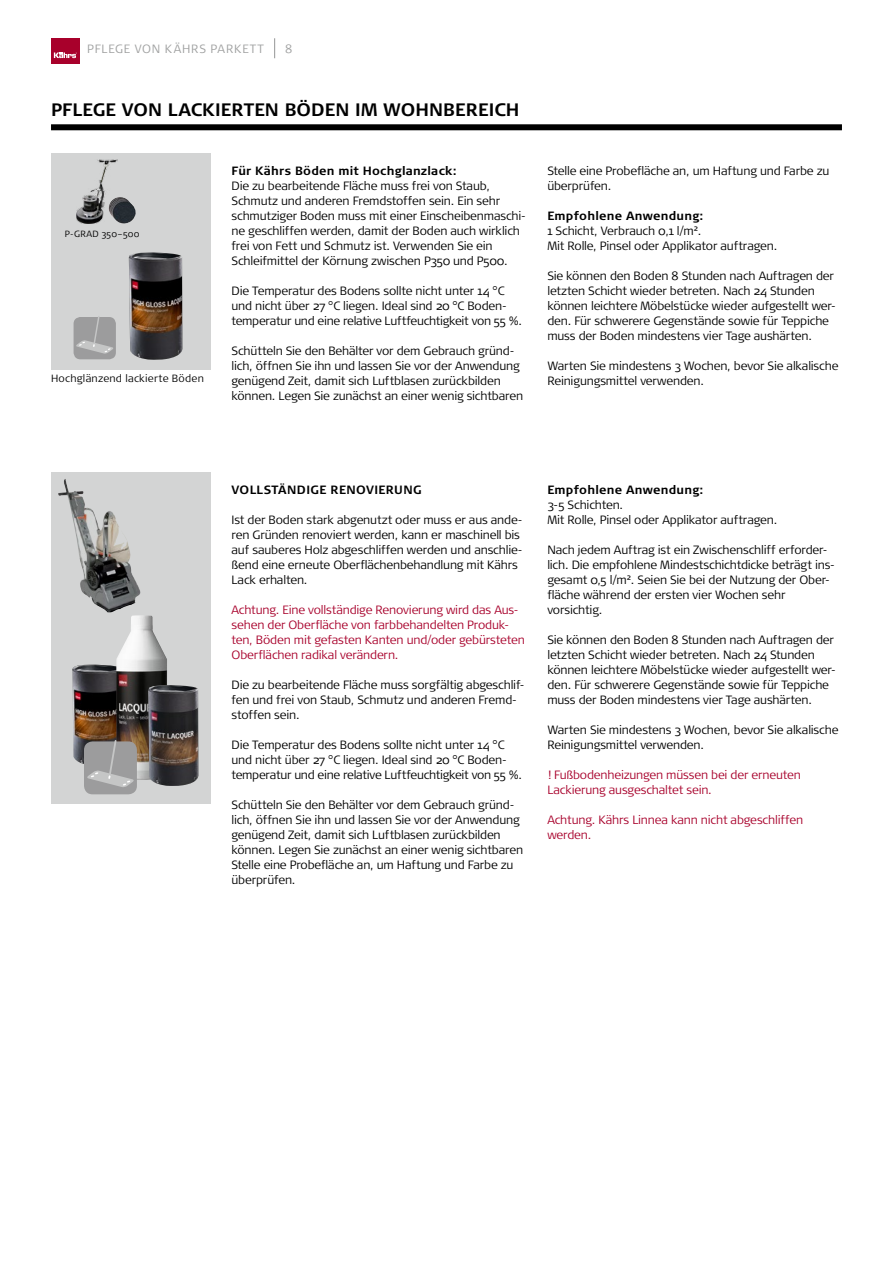
<style>
.page{position:relative;width:893px;height:1263px;background:#fff}
.page>*{position:absolute;margin:0;border:0;box-sizing:border-box;transform-origin:0 0}
.t1{font:700 18px "Signa Pro";letter-spacing:.005em;color:#000}
.t2{font:300 12px/15px "Signa Pro";letter-spacing:-.015em;color:#000}
.t3{font:300 12px/15px "Signa Pro";letter-spacing:-.015em;color:#a8002b}
.t4{font:700 12px "Signa Pro";letter-spacing:.02em;color:#000}
.t5{font:300 12px "Signa Pro";letter-spacing:.065em;color:#a0a1a1}
.t6{font:300 10.5px "Signa Pro";letter-spacing:.02em;color:#000}
.t7{font:300 9px "Signa Pro";letter-spacing:.045em;color:#000}
</style>
<div class="page">
<div style="left:51px;top:38px;width:29px;height:25px;background:#a8002b"></div>
<svg style="left:54px;top:52px;width:23px;height:6px"></svg>
<div style="left:51px;top:472px;width:159px;height:332px;background:#d3d4d4"></div>
<img style="left:58px;top:479px;width:83px;height:133px">
<img style="left:72px;top:665px;width:44px;height:99px">
<img style="left:116px;top:615px;width:51px;height:165px">
<img style="left:148px;top:685px;width:51px;height:101px">
<div style="left:84px;top:741px;width:53px;height:53px;background:#9c9c9d;border-radius:9px"></div>
<svg style="left:87px;top:739px;width:47px;height:48px"></svg>
<div style="left:51px;top:153px;width:159px;height:217px;background:#d3d4d4"></div>
<img style="left:77px;top:159px;width:41px;height:65px">
<img style="left:129px;top:252px;width:54px;height:108px">
<div style="left:74px;top:317px;width:42px;height:42px;background:#9c9c9d;border-radius:7px"></div>
<svg style="left:76px;top:316px;width:38px;height:38px"></svg>
<img style="left:109px;top:197px;width:27px;height:27px">
<svg style="left:274px;top:38px;width:1px;height:20px"></svg>
<div style="left:51px;top:124px;width:791px;height:6px;background:#000"></div>
<p class="t5" style="left:87px;top:42px;width:178px">PFLEGE VON KÄHRS PARKETT</p>
<p class="t5" style="left:285px;top:42px;width:9px">8</p>
<h1 class="t1" style="left:51px;top:99px;width:470px">PFLEGE VON LACKIERTEN BÖDEN IM WOHNBEREICH</h1>
<p class="t7" style="left:65px;top:228px;width:76px">P-GRAD 350–500</p>
<p class="t6" style="left:51px;top:372px;width:154px">Hochglänzend lackierte Böden</p>
<p class="t4" style="left:231px;top:164px;width:227px">Für Kährs Böden mit Hochglanzlack:</p>
<p class="t2" style="left:231px;top:178px;width:296px">Die zu bearbeitende Fläche muss frei von Staub, Schmutz und anderen Fremdstoffen sein. Ein sehr schmutziger Boden muss mit einer Einscheibenmaschi&shy;ne geschliffen werden, damit der Boden auch wirklich frei von Fett und Schmutz ist. Verwenden Sie ein Schleifmittel der Körnung zwischen P350 und P500.</p>
<p class="t2" style="left:231px;top:283px;width:292px">Die Temperatur des Bodens sollte nicht unter 14 °C und nicht über 27 °C liegen. Ideal sind 20 °C Boden&shy;temperatur und eine relative Luftfeuchtigkeit von 55 %.</p>
<p class="t2" style="left:231px;top:343px;width:293px">Schütteln Sie den Behälter vor dem Gebrauch gründ&shy;lich, öffnen Sie ihn und lassen Sie vor der Anwendung genügend Zeit, damit sich Luftblasen zurückbilden können. Legen Sie zunächst an einer wenig sichtbaren</p>
<p class="t2" style="left:547px;top:163px;width:283px">Stelle eine Probefläche an, um Haftung und Farbe zu überprüfen.</p>
<p class="t4" style="left:547px;top:209px;width:158px">Empfohlene Anwendung:</p>
<p class="t2" style="left:547px;top:223px;width:231px">1 Schicht, Verbrauch 0,1 l/m².<br>Mit Rolle, Pinsel oder Applikator auftragen.</p>
<p class="t2" style="left:547px;top:268px;width:290px">Sie können den Boden 8 Stunden nach Auftragen der letzten Schicht wieder betreten. Nach 24 Stunden können leichtere Möbelstücke wieder aufgestellt wer&shy;den. Für schwerere Gegenstände sowie für Teppiche muss der Boden mindestens vier Tage aushärten.</p>
<p class="t2" style="left:547px;top:358px;width:293px">Warten Sie mindestens 3 Wochen, bevor Sie alkalische<br>Reinigungsmittel verwenden.</p>
<p class="t4" style="left:232px;top:482px;width:192px">VOLLSTÄNDIGE RENOVIERUNG</p>
<p class="t2" style="left:231px;top:512px;width:293px">Ist der Boden stark abgenutzt oder muss er aus ande&shy;ren Gründen renoviert werden, kann er maschinell bis auf sauberes Holz abgeschliffen werden und anschlie&shy;ßend eine erneute Oberflächenbehandlung mit Kährs Lack erhalten.</p>
<p class="t3" style="left:231px;top:602px;width:295px">Achtung. Eine vollständige Renovierung wird das Aus&shy;sehen der Oberfläche von farbbehandelten Produk&shy;ten, Böden mit gefasten Kanten und/oder gebürsteten Oberflächen radikal verändern.</p>
<p class="t2" style="left:231px;top:677px;width:295px">Die zu bearbeitende Fläche muss sorgfältig abgeschlif&shy;fen und frei von Staub, Schmutz und anderen Fremd&shy;stoffen sein.</p>
<p class="t2" style="left:231px;top:737px;width:292px">Die Temperatur des Bodens sollte nicht unter 14 °C und nicht über 27 °C liegen. Ideal sind 20 °C Boden&shy;temperatur und eine relative Luftfeuchtigkeit von 55 %.</p>
<p class="t2" style="left:231px;top:797px;width:293px">Schütteln Sie den Behälter vor dem Gebrauch gründ&shy;lich, öffnen Sie ihn und lassen Sie vor der Anwendung genügend Zeit, damit sich Luftblasen zurückbilden können. Legen Sie zunächst an einer wenig sichtbaren Stelle eine Probefläche an, um Haftung und Farbe zu überprüfen.</p>
<p class="t4" style="left:547px;top:482px;width:158px">Empfohlene Anwendung:</p>
<p class="t2" style="left:547px;top:497px;width:231px">3-5 Schichten.<br>Mit Rolle, Pinsel oder Applikator auftragen.</p>
<p class="t2" style="left:547px;top:542px;width:289px">Nach jedem Auftrag ist ein Zwischenschliff erforder&shy;lich. Die empfohlene Mindestschichtdicke beträgt ins&shy;gesamt 0,5 l/m². Seien Sie bei der Nutzung der Ober&shy;fläche während der ersten vier Wochen sehr vorsichtig.</p>
<p class="t2" style="left:547px;top:632px;width:290px">Sie können den Boden 8 Stunden nach Auftragen der letzten Schicht wieder betreten. Nach 24 Stunden können leichtere Möbelstücke wieder aufgestellt wer&shy;den. Für schwerere Gegenstände sowie für Teppiche muss der Boden mindestens vier Tage aushärten.</p>
<p class="t2" style="left:547px;top:722px;width:293px">Warten Sie mindestens 3 Wochen, bevor Sie alkalische<br>Reinigungsmittel verwenden.</p>
<p class="t3" style="left:547px;top:767px;width:255px">! Fußbodenheizungen müssen bei der erneuten<br>Lackierung ausgeschaltet sein.</p>
<p class="t3" style="left:547px;top:812px;width:257px">Achtung. Kährs Linnea kann nicht abgeschliffen werden.</p>
</div>
